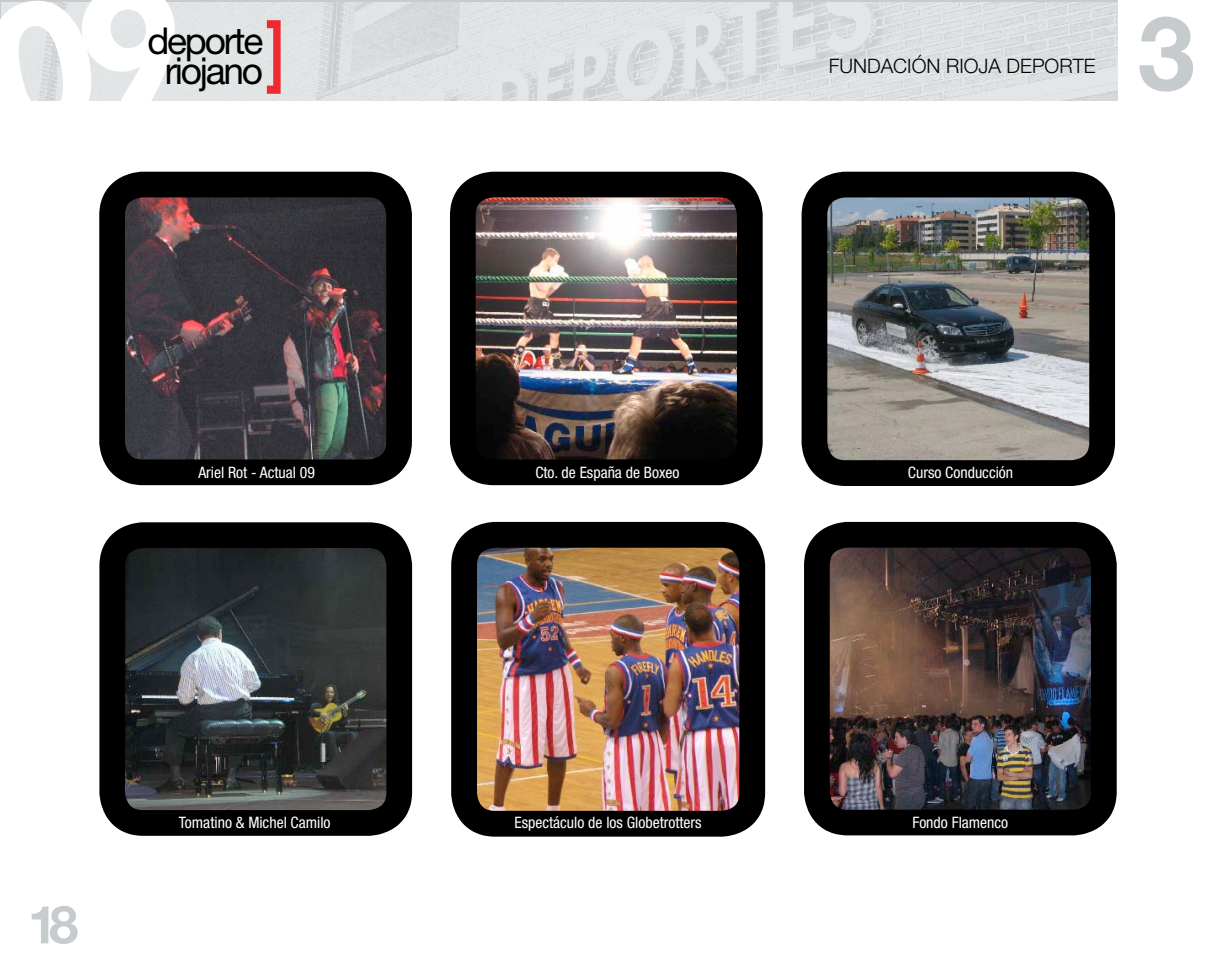
<style>
.page{position:relative;width:1216px;height:968px;background:#fff}
.page>*{position:absolute;margin:0;border:0;box-sizing:border-box;transform-origin:0 0}
.t1{font:700 103.08px "Helvetica Neue LT Std";color:#c6cbce}
.t2{font:700 52.5px "Helvetica Neue LT Std";color:#c6cbce}
.t3{font:37.1px/29.4px "Helvetica Neue LT Std";letter-spacing:-.06em;color:#000;text-align:center}
.t4{font:300 19.95px "Helvetica Neue LT Std";color:#000}
.t5{font:condensed 15.75px "Helvetica Neue LT Std";color:#fff}
</style>
<div class="page">
<img style="left:191px;top:2px;width:926px;height:99px">
<svg style="left:267px;top:20px;width:13px;height:74px"></svg>
<svg style="left:99px;top:172px;width:313px;height:313px;background:#373135"></svg>
<img style="left:451px;top:522px;width:314px;height:314px">
<img style="left:804px;top:522px;width:312px;height:313px">
<img style="left:450px;top:172px;width:312px;height:313px">
<img style="left:801px;top:172px;width:313px;height:314px">
<svg style="left:99px;top:522px;width:313px;height:313px;background:#2e3132"></svg>
<svg style="left:0;top:0;width:191px;height:101px;background:#e0e3e4"></svg>
<h3 class="t3" style="left:147px;top:26px;width:117px">deporte riojano</h3>
<p class="t5" style="left:198px;top:463px;width:118px">Ariel Rot - Actual 09</p>
<h2 class="t2" style="left:28px;top:891px;width:52px">18</h2>
<p class="t5" style="left:179px;top:813px;width:153px">Tomatino &amp; Michel Camilo</p>
<p class="t4" style="left:828px;top:54px;width:268px">FUNDACIÓN RIOJA DEPORTE</p>
<h1 class="t1" style="left:1137px;top:-10px;width:59px">3</h1>
<p class="t5" style="left:535px;top:463px;width:145px">Cto. de España de Boxeo</p>
<p class="t5" style="left:907px;top:463px;width:107px">Curso Conducción</p>
<p class="t5" style="left:514px;top:813px;width:189px">Espectáculo de los Globetrotters</p>
<p class="t5" style="left:912px;top:813px;width:97px">Fondo Flamenco</p>
</div>
